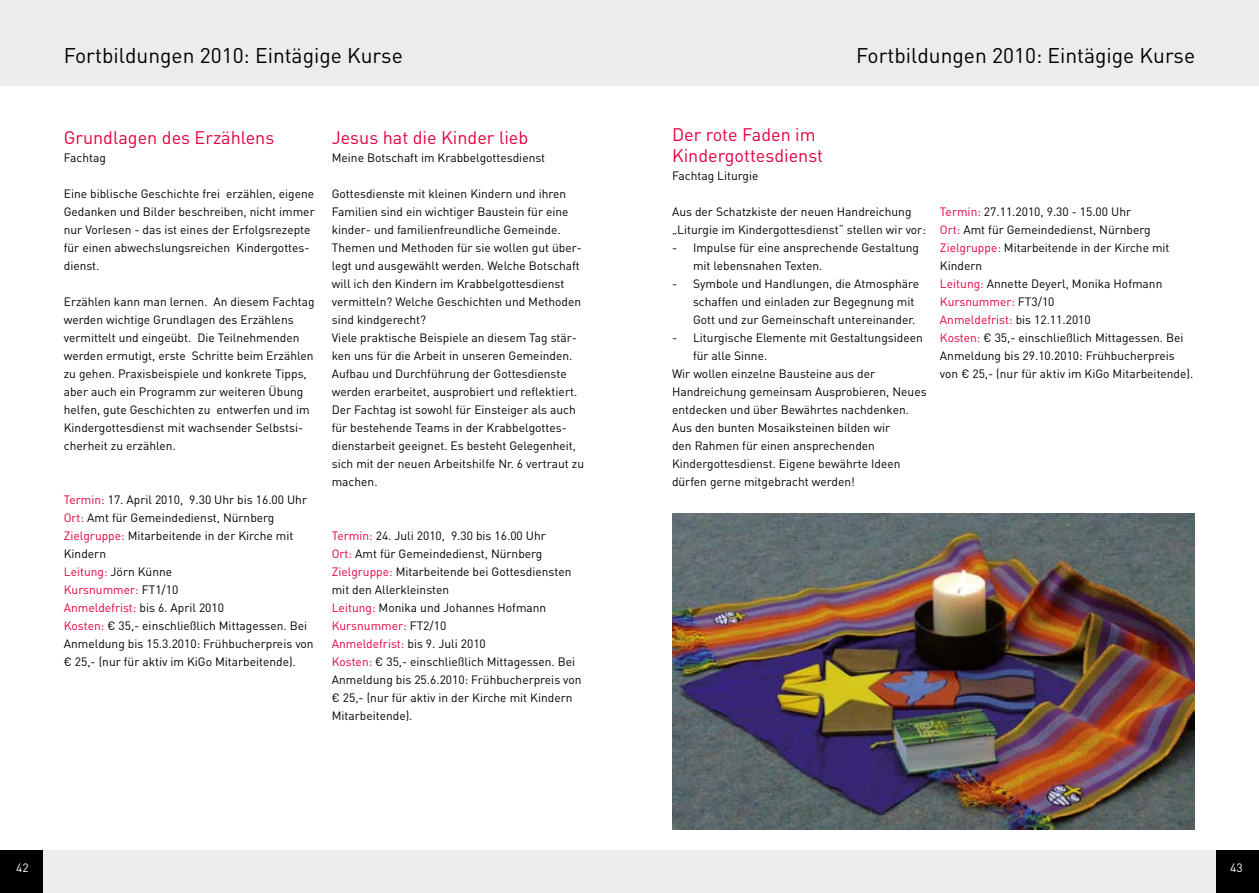
<style>
.page{position:relative;width:1259px;height:893px;background:#fff}
.page>*{position:absolute;margin:0;border:0;box-sizing:border-box;transform-origin:0 0}
.t1{font:21px "DINOT";color:#000}
.t2{font:18px/21px "DINOT";color:#e4003f}
.t3{font:12px/18px "DINOT";color:#000}
.t4{font:12px "DINOT";color:#fff}
.s1{color:#e4003f}
</style>
<div class="page">
<div style="left:0;top:850px;width:629px;height:43px;background:#ececec"></div>
<div style="left:0;top:0;width:629px;height:85px;background:#ececec"></div>
<div style="left:0;top:850px;width:43px;height:43px;background:#000"></div>
<div style="left:629px;top:850px;width:630px;height:43px;background:#ececec"></div>
<div style="left:1216px;top:850px;width:43px;height:43px;background:#000"></div>
<div style="left:629px;top:0;width:630px;height:85px;background:#ececec"></div>
<img style="left:672px;top:513px;width:522px;height:316px">
<h1 class="t1" style="left:64px;top:41px;width:340px">Fortbildungen 2010: Eintägige Kurse</h1>
<h1 class="t1" style="left:856px;top:41px;width:340px">Fortbildungen 2010: Eintägige Kurse</h1>
<h2 class="t2" style="left:64px;top:126px;width:212px">Grundlagen des Erzählens</h2>
<p class="t3" style="left:64px;top:148px;width:44px">Fachtag</p>
<p class="t3" style="left:64px;top:184px;width:252px">Eine biblische Geschichte frei erzählen, eigene Gedanken und Bilder beschreiben, nicht immer nur Vorlesen - das ist eines der Erfolgsrezepte für einen abwechslungsreichen Kindergottes&shy;dienst.</p>
<p class="t3" style="left:64px;top:292px;width:252px">Erzählen kann man lernen. An diesem Fachtag werden wichtige Grundlagen des Erzählens vermittelt und eingeübt. Die Teilnehmenden werden ermutigt, erste Schritte beim Erzählen zu gehen. Praxisbeispiele und konkrete Tipps, aber auch ein Programm zur weiteren Übung helfen, gute Geschichten zu entwerfen und im Kindergottesdienst mit wachsender Selbstsi&shy;cherheit zu erzählen.</p>
<p class="t3" style="left:64px;top:490px;width:251px"><span class="s1">Termin:</span> 17. April 2010, 9.30 Uhr bis 16.00 Uhr <span class="s1">Ort:</span> Amt für Gemeindedienst, Nürnberg <span class="s1">Zielgruppe:</span> Mitarbeitende in der Kirche mit Kindern<br><span class="s1">Leitung:</span> Jörn Künne<br><span class="s1">Kursnummer:</span> FT1/10<br><span class="s1">Anmeldefrist:</span> bis 6. April 2010<br><span class="s1">Kosten:</span> € 35,- einschließlich Mittagessen. Bei Anmeldung bis 15.3.2010: Frühbucherpreis von € 25,- (nur für aktiv im KiGo Mitarbeitende).</p>
<h2 class="t2" style="left:332px;top:126px;width:198px">Jesus hat die Kinder lieb</h2>
<p class="t3" style="left:332px;top:148px;width:215px">Meine Botschaft im Krabbelgottesdienst</p>
<p class="t3" style="left:332px;top:184px;width:254px">Gottesdienste mit kleinen Kindern und ihren Familien sind ein wichtiger Baustein für eine kinder- und familienfreundliche Gemeinde.<br>Themen und Methoden für sie wollen gut über&shy;legt und ausgewählt werden. Welche Botschaft will ich den Kindern im Krabbelgottesdienst vermitteln? Welche Geschichten und Methoden sind kindgerecht?<br>Viele praktische Beispiele an diesem Tag stär&shy;ken uns für die Arbeit in unseren Gemeinden.<br>Aufbau und Durchführung der Gottesdienste werden erarbeitet, ausprobiert und reflektiert.<br>Der Fachtag ist sowohl für Einsteiger als auch für bestehende Teams in der Krabbelgottes&shy;dienstarbeit geeignet. Es besteht Gelegenheit, sich mit der neuen Arbeitshilfe Nr. 6 vertraut zu machen.</p>
<p class="t3" style="left:332px;top:526px;width:251px"><span class="s1">Termin:</span> 24. Juli 2010, 9.30 bis 16.00 Uhr<br><span class="s1">Ort:</span> Amt für Gemeindedienst, Nürnberg <span class="s1">Zielgruppe:</span> Mitarbeitende bei Gottesdiensten mit den Allerkleinsten<br><span class="s1">Leitung:</span> Monika und Johannes Hofmann <span class="s1">Kursnummer:</span> FT2/10<br><span class="s1">Anmeldefrist:</span> bis 9. Juli 2010<br><span class="s1">Kosten:</span> € 35,- einschließlich Mittagessen. Bei Anmeldung bis 25.6.2010: Frühbucherpreis von € 25,- (nur für aktiv in der Kirche mit Kindern Mitarbeitende).</p>
<h2 class="t2" style="left:672px;top:124px;width:153px">Der rote Faden im<br>Kindergottesdienst</h2>
<p class="t3" style="left:672px;top:166px;width:88px">Fachtag Liturgie</p>
<p class="t3" style="left:672px;top:202px;width:255px">Aus der Schatzkiste der neuen Handreichung „Liturgie im Kindergottesdienst“ stellen wir vor:</p>
<p class="t3" style="left:693px;top:238px;width:228px;text-indent:-21px">- Impulse für eine ansprechende Gestaltung mit lebensnahen Texten.</p>
<p class="t3" style="left:693px;top:274px;width:227px;text-indent:-21px">- Symbole und Handlungen, die Atmosphäre schaffen und einladen zur Begegnung mit<br>Gott und zur Gemeinschaft untereinander.</p>
<p class="t3" style="left:672px;top:328px;width:252px">- Liturgische Elemente mit Gestaltungsideen</p>
<p class="t3" style="left:693px;top:346px;width:76px">für alle Sinne.</p>
<p class="t3" style="left:672px;top:364px;width:205px">Wir wollen einzelne Bausteine aus der</p>
<p class="t3" style="left:672px;top:382px;width:256px">Handreichung gemeinsam Ausprobieren, Neues</p>
<p class="t3" style="left:672px;top:400px;width:239px">entdecken und über Bewährtes nachdenken.</p>
<p class="t3" style="left:672px;top:418px;width:220px">Aus den bunten Mosaiksteinen bilden wir</p>
<p class="t3" style="left:672px;top:436px;width:204px">den Rahmen für einen ansprechenden</p>
<p class="t3" style="left:672px;top:454px;width:230px">Kindergottesdienst. Eigene bewährte Ideen</p>
<p class="t3" style="left:672px;top:472px;width:184px">dürfen gerne mitgebracht werden!</p>
<p class="t3" style="left:940px;top:202px;width:255px"><span class="s1">Termin:</span> 27.11.2010, 9.30 - 15.00 Uhr<br><span class="s1">Ort:</span> Amt für Gemeindedienst, Nürnberg <span class="s1">Zielgruppe:</span> Mitarbeitende in der Kirche mit Kindern<br><span class="s1">Leitung:</span> Annette Deyerl, Monika Hofmann <span class="s1">Kursnummer:</span> FT3/10<br><span class="s1">Anmeldefrist:</span> bis 12.11.2010<br><span class="s1">Kosten:</span> € 35,- einschließlich Mittagessen. Bei Anmeldung bis 29.10.2010: Frühbucherpreis von € 25,- (nur für aktiv im KiGo Mitarbeitende).</p>
<p class="t4" style="left:16px;top:860px;width:14px">42</p>
<p class="t4" style="left:1230px;top:860px;width:14px">43</p>
</div>
